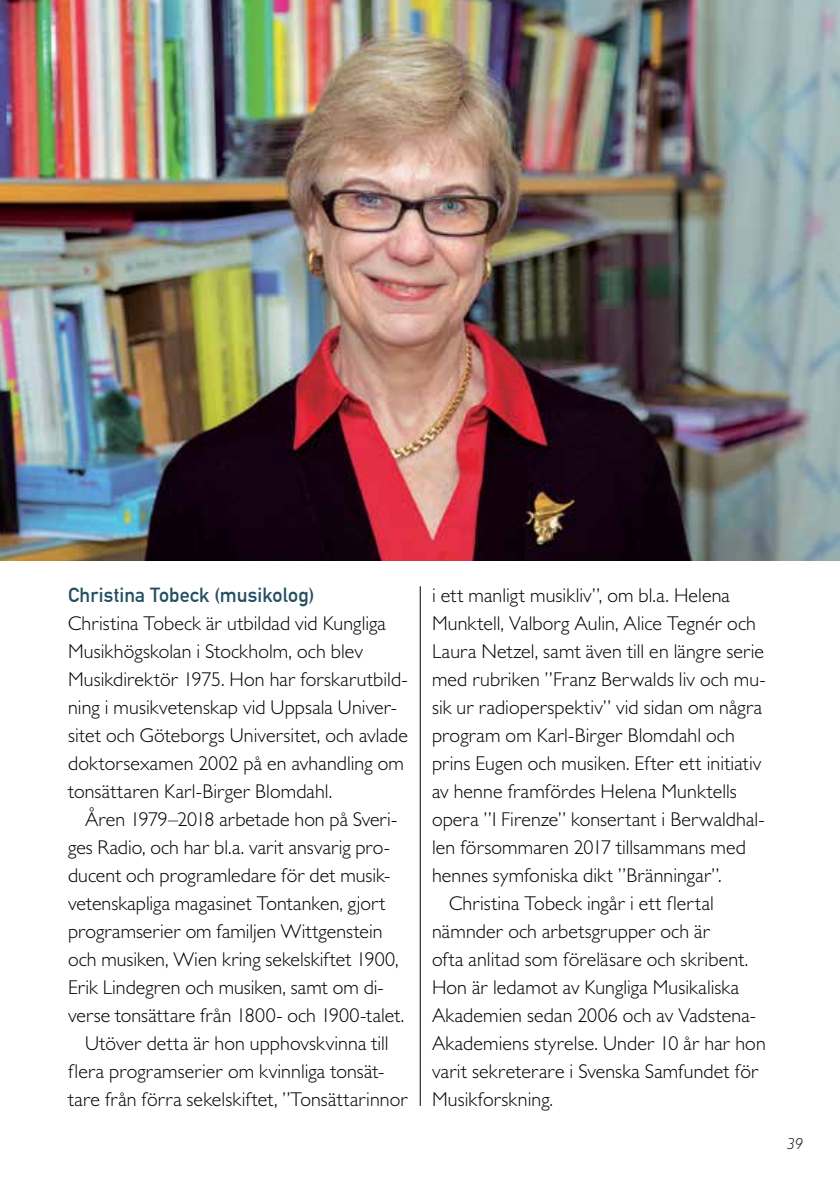
<style>
.page{position:relative;width:840px;height:1191px;background:#fff}
.page>*{position:absolute;margin:0;border:0;box-sizing:border-box;transform-origin:0 0}
.t1{font:300 20px/28px "Gill Sans MT Pro";letter-spacing:.005em;color:#000}
.t2{font:700 20px "DIN Alternate";letter-spacing:.005em;color:#254f60}
.t3{font:italic 300 16px "Gill Sans MT Pro";color:#000}
</style>
<div class="page">
<hr style="left:419px;top:586px;width:1px;height:520px;background:#000">
<img style="left:0;top:0;width:839px;height:560px">
<p class="t2" style="left:68px;top:579px;width:248px">Christina Tobeck (musikolog)</p>
<p class="t1" style="left:68px;top:608px;width:341px">Christina Tobeck är utbildad vid Kungliga Musikhögskolan i Stockholm, och blev Musikdirektör 1975. Hon har forskarutbild&shy;ning i musikvetenskap vid Uppsala Univer&shy;sitet och Göteborgs Universitet, och avlade doktorsexamen 2002 på en avhandling om tonsättaren Karl-Birger Blomdahl.</p>
<p class="t1" style="left:85px;top:804px;width:313px">Åren 1979–2018 arbetade hon på Sveri-</p>
<p class="t1" style="left:68px;top:832px;width:323px">ges Radio, och har bl.a. varit ansvarig pro-</p>
<p class="t1" style="left:68px;top:860px;width:322px">ducent och programledare för det musik-</p>
<p class="t1" style="left:68px;top:888px;width:319px">vetenskapliga magasinet Tontanken, gjort</p>
<p class="t1" style="left:68px;top:916px;width:316px">programserier om familjen Wittgenstein</p>
<p class="t1" style="left:68px;top:944px;width:332px">och musiken, Wien kring sekelskiftet 1900,</p>
<p class="t1" style="left:68px;top:972px;width:317px">Erik Lindegren och musiken, samt om di-</p>
<p class="t1" style="left:68px;top:1000px;width:337px">verse tonsättare från 1800- och 1900-talet.</p>
<p class="t1" style="left:85px;top:1028px;width:305px">Utöver detta är hon upphovskvinna till</p>
<p class="t1" style="left:68px;top:1056px;width:317px">flera programserier om kvinnliga tonsät-</p>
<p class="t1" style="left:68px;top:1084px;width:341px">tare från förra sekelskiftet, ”Tonsättarinnor</p>
<p class="t1" style="left:432px;top:580px;width:299px">i ett manligt musikliv”, om bl.a. Helena</p>
<p class="t1" style="left:432px;top:608px;width:325px">Munktell, Valborg Aulin, Alice Tegnér och</p>
<p class="t1" style="left:432px;top:636px;width:333px">Laura Netzel, samt även till en längre serie</p>
<p class="t1" style="left:432px;top:664px;width:335px">med rubriken ”Franz Berwalds liv och mu-</p>
<p class="t1" style="left:432px;top:692px;width:331px">sik ur radioperspektiv” vid sidan om några</p>
<p class="t1" style="left:432px;top:720px;width:304px">program om Karl-Birger Blomdahl och</p>
<p class="t1" style="left:432px;top:748px;width:331px">prins Eugen och musiken. Efter ett initiativ</p>
<p class="t1" style="left:432px;top:776px;width:306px">av henne framfördes Helena Munktells</p>
<p class="t1" style="left:432px;top:804px;width:334px">opera ”I Firenze” konsertant i Berwaldhal-</p>
<p class="t1" style="left:432px;top:832px;width:315px">len försommaren 2017 tillsammans med</p>
<p class="t1" style="left:432px;top:860px;width:291px">hennes symfoniska dikt ”Bränningar”.</p>
<p class="t1" style="left:449px;top:888px;width:266px">Christina Tobeck ingår i ett flertal</p>
<p class="t1" style="left:432px;top:916px;width:279px">nämnder och arbetsgrupper och är</p>
<p class="t1" style="left:432px;top:944px;width:317px">ofta anlitad som föreläsare och skribent.</p>
<p class="t1" style="left:432px;top:972px;width:308px">Hon är ledamot av Kungliga Musikaliska</p>
<p class="t1" style="left:432px;top:1000px;width:325px">Akademien sedan 2006 och av Vadstena-</p>
<p class="t1" style="left:432px;top:1028px;width:335px">Akademiens styrelse. Under 10 år har hon</p>
<p class="t1" style="left:432px;top:1056px;width:328px">varit sekreterare i Svenska Samfundet för</p>
<p class="t1" style="left:432px;top:1084px;width:122px">Musikforskning.</p>
<p class="t3" style="left:786px;top:1134px;width:18px">39</p>
</div>
